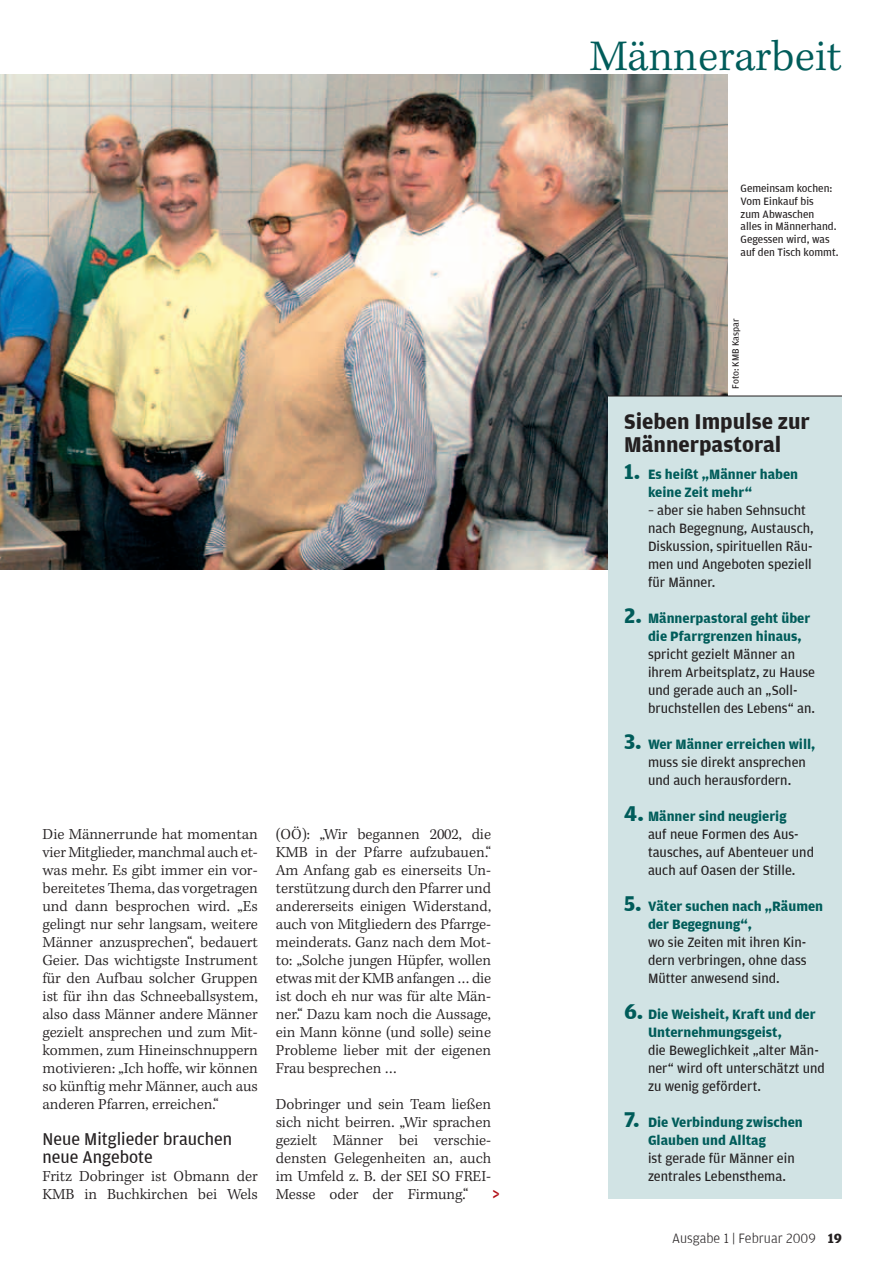
<style>
.page{position:relative;width:893px;height:1263px;background:#fff}
.page>*{position:absolute;margin:0;border:0;box-sizing:border-box;transform-origin:0 0}
.t1{font:45px "Kepler Std Light Capt";color:#005c5a}
.t2{font:700 22.5px/22.5px "Amplitude";color:#231f20}
.t3{font:21px "Amplitude";color:#b00d15;scale:.8 1}
.t4{font:18px/18px "Amplitude";color:#231f20}
.t5{font:15.75px/18px "Kepler Std Light Capt";letter-spacing:-.005em;color:#231f20;text-align:justify}
.t6{font:14.25px/18px "Amplitude";color:#231f20}
.t7{font:700 14.25px/18px "Amplitude";color:#005c5a}
.t8{font:300 14.25px "Amplitude";color:#231f20}
.t9{font:11.25px/12.8px "Amplitude";color:#231f20}
.t10{font:9.75px "Amplitude";color:#231f20}
.s1{font-size:22.5px}
.s2{font-weight:700;font-size:22.5px;color:#005c5a}
.s3{font-weight:700;color:#005c5a}
.s4{font-weight:700}
</style>
<div class="page">
<img style="left:0;top:74px;width:727px;height:495px">
<div style="left:608px;top:396px;width:234px;height:803px;background:#d1e3e4"></div>
<hr style="left:608px;top:396px;width:234px;height:1px;background:#231f20">
<p class="t5" style="left:43px;top:826px;width:217px">Die Männerrunde hat momentan vier Mitglieder, manchmal auch et&shy;was mehr. Es gibt immer ein vor&shy;bereitetes Thema, das vorgetragen und dann besprochen wird. „Es gelingt nur sehr langsam, weitere Männer anzusprechen“, bedauert Geier. Das wichtigste Instrument für den Aufbau solcher Gruppen ist für ihn das Schneeballsystem, also dass Männer andere Männer gezielt ansprechen und zum Mit&shy;kommen, zum Hineinschnuppern motivieren: „Ich hoffe, wir können so künftig mehr Männer, auch aus anderen Pfarren, erreichen.“</p>
<p class="t4" style="left:43px;top:1130px;width:191px">Neue Mitglieder brauchen neue Angebote</p>
<p class="t5" style="left:43px;top:1168px;width:217px">Fritz Dobringer ist Obmann der<br>KMB in Buchkirchen bei Wels</p>
<p class="t5" style="left:276px;top:826px;width:217px">(OÖ): „Wir begannen 2002, die KMB in der Pfarre aufzubauen.“ Am Anfang gab es einerseits Un&shy;terstützung durch den Pfarrer und andererseits einigen Widerstand, auch von Mitgliedern des Pfarrge&shy;meinderats. Ganz nach dem Mot&shy;to: „Solche jungen Hüpfer, wollen etwas mit der KMB anfangen … die ist doch eh nur was für alte Män&shy;ner.“ Dazu kam noch die Aussage, ein Mann könne (und solle) seine Probleme lieber mit der eigenen Frau besprechen …</p>
<p class="t5" style="left:276px;top:1096px;width:217px">Dobringer und sein Team ließen sich nicht beirren. „Wir sprachen gezielt Männer bei verschie&shy;densten Gelegenheiten an, auch im Umfeld z. B. der SEI SO FREI-Messe oder der Firmung.“</p>
<h3 class="t3" style="left:492px;top:1181px;width:11px">&gt;</h3>
<h1 class="t1" style="left:589px;top:30px;width:254px">Männerarbeit</h1>
<p class="t9" style="left:741px;top:182px;width:99px">Gemeinsam kochen:<br>Vom Einkauf bis<br>zum Abwaschen<br>alles in Männerhand.<br>Gegessen wird, was auf den Tisch kommt.</p>
<p class="t10" style="left:730px;top:389px;width:72px;rotate:-90deg">Foto: KMB Kaspar</p>
<h2 class="t2" style="left:624px;top:411px;width:187px">Sieben Impulse zur<br>Männerpastoral</h2>
<p class="t7" style="left:648px;top:465px;width:152px;text-indent:-24px"><span class="s1">1.</span> Es heißt „Männer haben keine Zeit mehr“</p>
<p class="t6" style="left:648px;top:501px;width:167px">– aber sie haben Sehnsucht nach Begegnung, Austausch,<br>Diskussion, spirituellen Räu&shy;men und Angeboten speziell für Männer.</p>
<p class="t7" style="left:648px;top:609px;width:164px;text-indent:-24px"><span class="s1">2.</span> Männerpastoral geht über die Pfarrgrenzen hinaus,</p>
<p class="t6" style="left:648px;top:645px;width:169px">spricht gezielt Männer an ihrem Arbeitsplatz, zu Hause und gerade auch an „Soll&shy;bruchstellen des Lebens“ an.</p>
<p class="t6" style="left:648px;top:735px;width:169px;text-indent:-24px"><span class="s2">3.</span> <span class="s3">Wer Männer erreichen will, </span>muss sie direkt ansprechen und auch herausfordern.</p>
<p class="t6" style="left:648px;top:807px;width:168px;text-indent:-24px"><span class="s2">4.</span> <span class="s3">Männer sind neugierig<br></span>auf neue Formen des Aus&shy;tausches, auf Abenteuer und auch auf Oasen der Stille.</p>
<p class="t7" style="left:648px;top:897px;width:177px;text-indent:-24px"><span class="s1">5.</span> Väter suchen nach „Räumen der Begegnung“,</p>
<p class="t6" style="left:648px;top:933px;width:160px;text-align:justify">wo sie Zeiten mit ihren Kin&shy;dern verbringen, ohne dass Mütter anwesend sind.</p>
<p class="t7" style="left:648px;top:1005px;width:169px;text-indent:-24px"><span class="s1">6.</span> Die Weisheit, Kraft und der<br>Unternehmungsgeist,</p>
<p class="t6" style="left:648px;top:1041px;width:178px">die Beweglichkeit „alter Män&shy;ner“ wird oft unterschätzt und zu wenig gefördert.</p>
<p class="t7" style="left:648px;top:1113px;width:156px;text-indent:-24px"><span class="s1">7.</span> Die Verbindung zwischen<br>Glauben und Alltag</p>
<p class="t6" style="left:648px;top:1149px;width:148px">ist gerade für Männer ein zentrales Lebensthema.</p>
<p class="t8" style="left:672px;top:1230px;width:171px">Ausgabe 1 | Februar 2009 <span class="s4">19</span></p>
</div>
